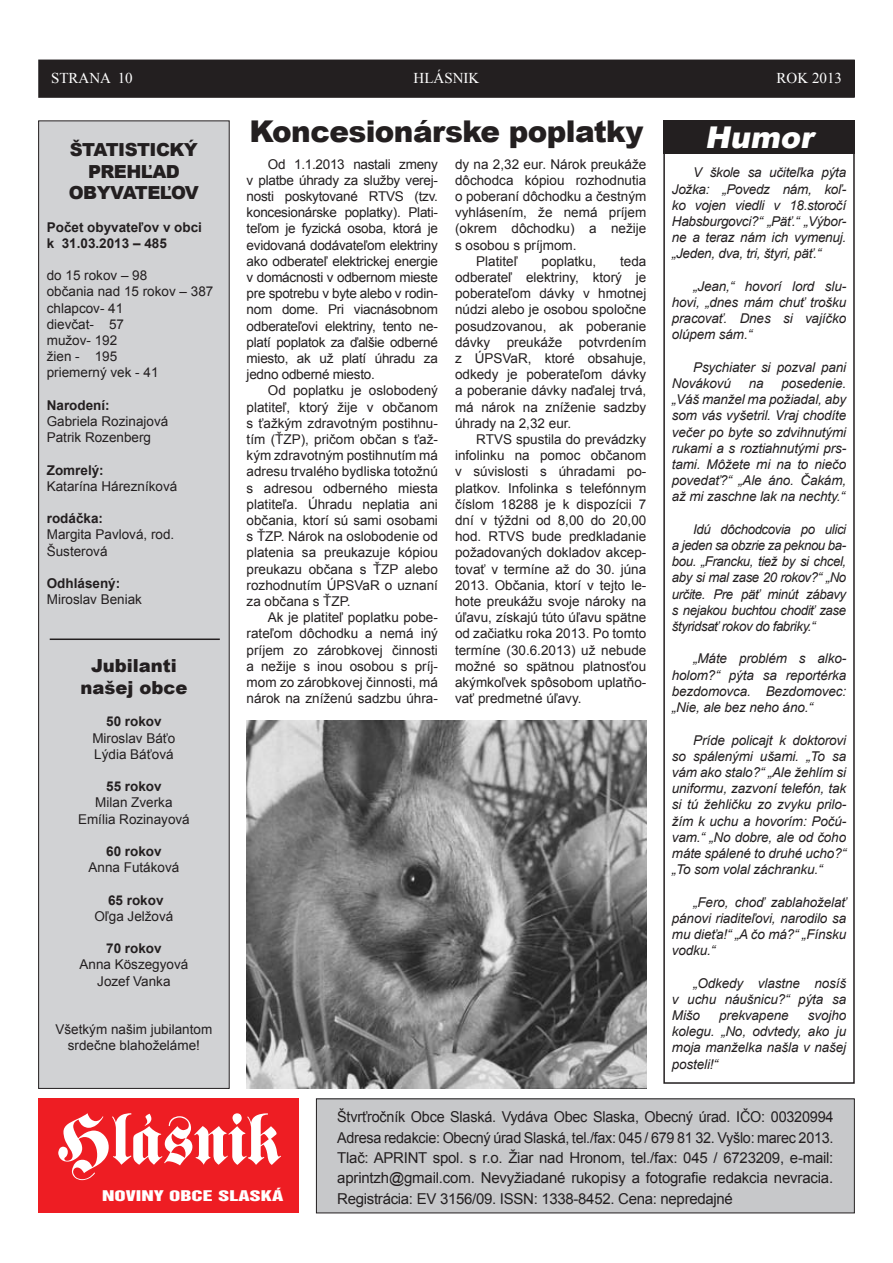
<style>
.page{position:relative;width:893px;height:1263px;background:#fff}
.page>*{position:absolute;margin:0;border:0;box-sizing:border-box;transform-origin:0 0}
.t1{font:70.5px "Frankenstein";color:#fff;scale:.9 1}
.t2{font:900 30px "Arial";letter-spacing:-.02em;color:#231f20}
.t3{font:italic 900 30px "Arial";color:#fff}
.t4{font:900 18px/21.6px "Arial";letter-spacing:-.03em;color:#231f20;text-align:center}
.t5{font:900 18px/21.6px "Arial";color:#231f20;text-align:center}
.t6{font:15px/20.4px "Arial";letter-spacing:-.02em;color:#231f20;text-align:justify;scale:.96 1}
.t7{font:15px "Times New Roman";color:#fff}
.t8{font:13.5px/16.2px "Arial";color:#231f20;text-align:justify}
.t9{font:italic 13.5px/16.2px "Arial";letter-spacing:-.01em;color:#231f20;text-align:justify}
.t10{font:700 13.5px/16.2px "Arial";color:#231f20}
.t11{font:13.5px "Switzerland Inserat";color:#fff;scale:1.5 1}
</style>
<div class="page">
<div style="left:39px;top:60px;width:815px;height:37px;background:#231f20"></div>
<div style="left:38px;top:60px;width:817px;height:38px;border:2px solid #231f20"></div>
<div style="left:663px;top:120px;width:192px;height:964px;border:2px solid #231f20"></div>
<div style="left:39px;top:121px;width:190px;height:967px;background:#d1d2d4"></div>
<div style="left:38px;top:120px;width:192px;height:969px;border:1px solid #231f20"></div>
<div style="left:316px;top:1099px;width:538px;height:114px;background:#c7c8ca"></div>
<div style="left:38px;top:1098px;width:261px;height:115px;background:#ee1d23"></div>
<div style="left:663px;top:120px;width:192px;height:34px;background:#231f20"></div>
<hr style="left:50px;top:638px;width:170px;height:2px;background:#231f20">
<img style="left:247px;top:720px;width:399px;height:368px">
<p class="t7" style="left:51px;top:68px;width:83px">STRANA 10</p>
<p class="t7" style="left:414px;top:68px;width:67px">HLÁSNIK</p>
<p class="t7" style="left:777px;top:68px;width:67px">ROK 2013</p>
<h3 class="t4" style="left:69px;top:138px;width:132px">ŠTATISTICKÝ<br>PREHĽAD<br>OBYVATEĽOV</h3>
<p class="t10" style="left:47px;top:219px;width:157px">Počet obyvateľov v obci k 31.03.2013 – 485</p>
<p class="t8" style="left:47px;top:268px;width:168px;text-align:left">do 15 rokov – 98<br>občania nad 15 rokov – 387 chlapcov- 41<br>dievčat- 57<br>mužov- 192<br>žien - 195<br>priemerný vek - 41</p>
<p class="t10" style="left:47px;top:397px;width:65px">Narodení:</p>
<p class="t8" style="left:47px;top:413px;width:123px">Gabriela Rozinajová<br>Patrik Rozenberg</p>
<p class="t10" style="left:47px;top:462px;width:59px">Zomrelý:</p>
<p class="t8" style="left:47px;top:478px;width:132px">Katarína Hárezníková</p>
<p class="t10" style="left:47px;top:511px;width:58px">rodáčka:</p>
<p class="t8" style="left:47px;top:527px;width:129px">Margita Pavlová, rod.<br>Šusterová</p>
<p class="t10" style="left:47px;top:576px;width:75px">Odhlásený:</p>
<p class="t8" style="left:47px;top:592px;width:97px">Miroslav Beniak</p>
<h3 class="t5" style="left:80px;top:654px;width:109px">Jubilanti našej obce</h3>
<p class="t10" style="left:106px;top:714px;width:57px">50 rokov</p>
<p class="t8" style="left:92px;top:730px;width:85px">Miroslav Báťo<br>Lýdia Báťová</p>
<p class="t10" style="left:106px;top:779px;width:57px">55 rokov</p>
<p class="t8" style="left:78px;top:795px;width:113px;text-align:center">Milan Zverka<br>Emília Rozinayová</p>
<p class="t10" style="left:106px;top:843px;width:57px">60 rokov</p>
<p class="t8" style="left:89px;top:859px;width:92px">Anna Futáková</p>
<p class="t10" style="left:108px;top:892px;width:57px">65 rokov</p>
<p class="t8" style="left:94px;top:908px;width:80px">Oľga Jelžová</p>
<p class="t10" style="left:106px;top:941px;width:57px">70 rokov</p>
<p class="t8" style="left:80px;top:957px;width:110px;text-align:center">Anna Köszegyová<br>Jozef Vanka</p>
<p class="t8" style="left:56px;top:1021px;width:158px;text-align:center">Všetkým našim jubilantom srdečne blahoželáme!</p>
<h2 class="t2" style="left:249px;top:109px;width:396px">Koncesionárske poplatky</h2>
<p class="t8" style="left:455px;top:156px;width:193px">dy na 2,32 eur. Nárok preukáže</p>
<p class="t8" style="left:455px;top:172px;width:193px">dôchodca kópiou rozhodnutia</p>
<p class="t8" style="left:455px;top:188px;width:193px">o poberaní dôchodku a čestným</p>
<p class="t8" style="left:455px;top:204px;width:193px">vyhlásením, že nemá príjem</p>
<p class="t8" style="left:455px;top:221px;width:193px">(okrem dôchodku) a nežije</p>
<p class="t8" style="left:455px;top:237px;width:123px">s osobou s príjmom.</p>
<p class="t8" style="left:476px;top:253px;width:43px">Platiteľ</p>
<p class="t8" style="left:541px;top:253px;width:56px">poplatku,</p>
<p class="t8" style="left:247px;top:156px;width:193px;text-indent:21px">Od 1.1.2013 nastali zmeny v platbe úhrady za služby verej&shy;nosti poskytované RTVS (tzv. koncesionárske poplatky). Plati&shy;teľom je fyzická osoba, ktorá je evidovaná dodávateľom elektriny ako odberateľ elektrickej energie v domácnosti v odbernom mieste pre spotrebu v byte alebo v rodin&shy;nom dome. Pri viacnásobnom odberateľovi elektriny, tento ne&shy;platí poplatok za ďalšie odberné miesto, ak už platí úhradu za jedno odberné miesto.</p>
<p class="t8" style="left:247px;top:383px;width:193px;text-indent:21px">Od poplatku je oslobodený platiteľ, ktorý žije v občanom s ťažkým zdravotným postihnu&shy;tím (ŤZP), pričom občan s ťaž&shy;kým zdravotným postihnutím má adresu trvalého bydliska totožnú s adresou odberného miesta platiteľa. Úhradu neplatia ani občania, ktorí sú sami osobami s ŤZP. Nárok na oslobodenie od platenia sa preukazuje kópiou preukazu občana s ŤZP alebo rozhodnutím ÚPSVaR o uznaní za občana s ŤZP.</p>
<p class="t8" style="left:247px;top:609px;width:193px;text-indent:21px">Ak je platiteľ poplatku pobe&shy;rateľom dôchodku a nemá iný príjem zo zárobkovej činnosti a nežije s inou osobou s príj&shy;mom zo zárobkovej činnosti, má nárok na zníženú sadzbu úhra-</p>
<p class="t8" style="left:455px;top:253px;width:193px;text-indent:165px">teda odberateľ elektriny, ktorý je poberateľom dávky v hmotnej núdzi alebo je osobou spoločne posudzovanou, ak poberanie dávky preukáže potvrdením z ÚPSVaR, ktoré obsahuje, odkedy je poberateľom dávky a poberanie dávky naďalej trvá, má nárok na zníženie sadzby úhrady na 2,32 eur.</p>
<p class="t8" style="left:455px;top:431px;width:193px;text-indent:21px">RTVS spustila do prevádzky infolinku na pomoc občanom v súvislosti s úhradami po&shy;platkov. Infolinka s telefónnym číslom 18288 je k dispozícii 7 dní v týždni od 8,00 do 20,00 hod. RTVS bude predkladanie požadovaných dokladov akcep&shy;tovať v termíne až do 30. júna 2013. Občania, ktorí v tejto le&shy;hote preukážu svoje nároky na úľavu, získajú túto úľavu spätne od začiatku roka 2013. Po tomto termíne (30.6.2013) už nebude možné so spätnou platnosťou akýmkoľvek spôsobom uplatňo&shy;vať predmetné úľavy.</p>
<h2 class="t3" style="left:705px;top:116px;width:117px">Humor</h2>
<p class="t9" style="left:672px;top:165px;width:176px;text-indent:21px">V škole sa učiteľka pýta Jožka: „Povedz nám, koľ&shy;ko vojen viedli v 18.storočí Habsburgovci?“ „Päť.“ „Výbor&shy;ne a teraz nám ich vymenuj. „Jeden, dva, tri, štyri, päť.“</p>
<p class="t9" style="left:672px;top:278px;width:176px;text-indent:21px">„Jean,“ hovorí lord slu&shy;hovi, „dnes mám chuť trošku pracovať. Dnes si vajíčko olúpem sám.“</p>
<p class="t9" style="left:672px;top:359px;width:176px;text-indent:21px">Psychiater si pozval pani<br>Novákovú</p>
<p class="t9" style="left:672px;top:375px;width:176px;text-indent:109px">posedenie. „Váš manžel ma požiadal, aby som vás vyšetril. Vraj chodíte večer po byte so zdvihnutými rukami a s roztiahnutými prs&shy;tami. Môžete mi na to niečo povedať?“ „Ale áno. Čakám, až mi zaschne lak na nechty.“</p>
<p class="t9" style="left:672px;top:521px;width:176px;text-indent:21px">Idú dôchodcovia po ulici a jeden sa obzrie za peknou ba&shy;bou. „Francku, tiež by si chcel, aby si mal zase 20 rokov?“ „No určite. Pre päť minút zábavy s nejakou buchtou chodiť zase štyridsať rokov do fabriky.“</p>
<p class="t9" style="left:672px;top:651px;width:176px;text-indent:21px">„Máte problém s alko&shy;holom?“ pýta sa reportérka bezdomovca. Bezdomovec: „Nie, ale bez neho áno.“</p>
<p class="t9" style="left:672px;top:732px;width:176px;text-indent:21px">Príde policajt k doktorovi so spálenými ušami. „To sa vám ako stalo?“ „Ale žehlím si uniformu, zazvoní telefón, tak si tú žehličku zo zvyku prilo&shy;žím k uchu a hovorím: Počú&shy;vam.“ „No dobre, ale od čoho máte spálené to druhé ucho?“ „To som volal záchranku.“</p>
<p class="t9" style="left:672px;top:894px;width:176px;text-indent:21px">„Fero, choď zablahoželať pánovi riaditeľovi, narodilo sa mu dieťa!“ „A čo má?“ „Fínsku vodku.“</p>
<p class="t9" style="left:672px;top:975px;width:176px;text-indent:21px">„Odkedy vlastne nosíš v uchu náušnicu?“ pýta sa Mišo</p>
<p class="t9" style="left:749px;top:375px;width:16px">na</p>
<p class="t9" style="left:672px;top:1007px;width:176px;text-indent:136px">svojho kolegu. „No, odvtedy, ako ju moja manželka našla v našej posteli!“</p>
<p class="t9" style="left:719px;top:1007px;width:71px">prekvapene</p>
<h1 class="t1" style="left:58px;top:1099px;width:248px">Hlásnik</h1>
<p class="t11" style="left:102px;top:1187px;width:122px">NOVINY OBCE SLASKÁ</p>
<p class="t6" style="left:337px;top:1107px;width:518px">Štvrťročník Obce Slaská. Vydáva Obec Slaska, Obecný úrad. IČO: 00320994<br>Adresa redakcie: Obecný úrad Slaská, tel./fax: 045 / 679 81 32. Vyšlo: marec 2013.<br>Tlač: APRINT spol. s r.o. Žiar nad Hronom, tel./fax: 045 / 6723209, e-mail: aprintzh@gmail.com. Nevyžiadané rukopisy a fotografie redakcia nevracia.<br>Registrácia: EV 3156/09. ISSN: 1338-8452. Cena: nepredajné</p>
</div>
